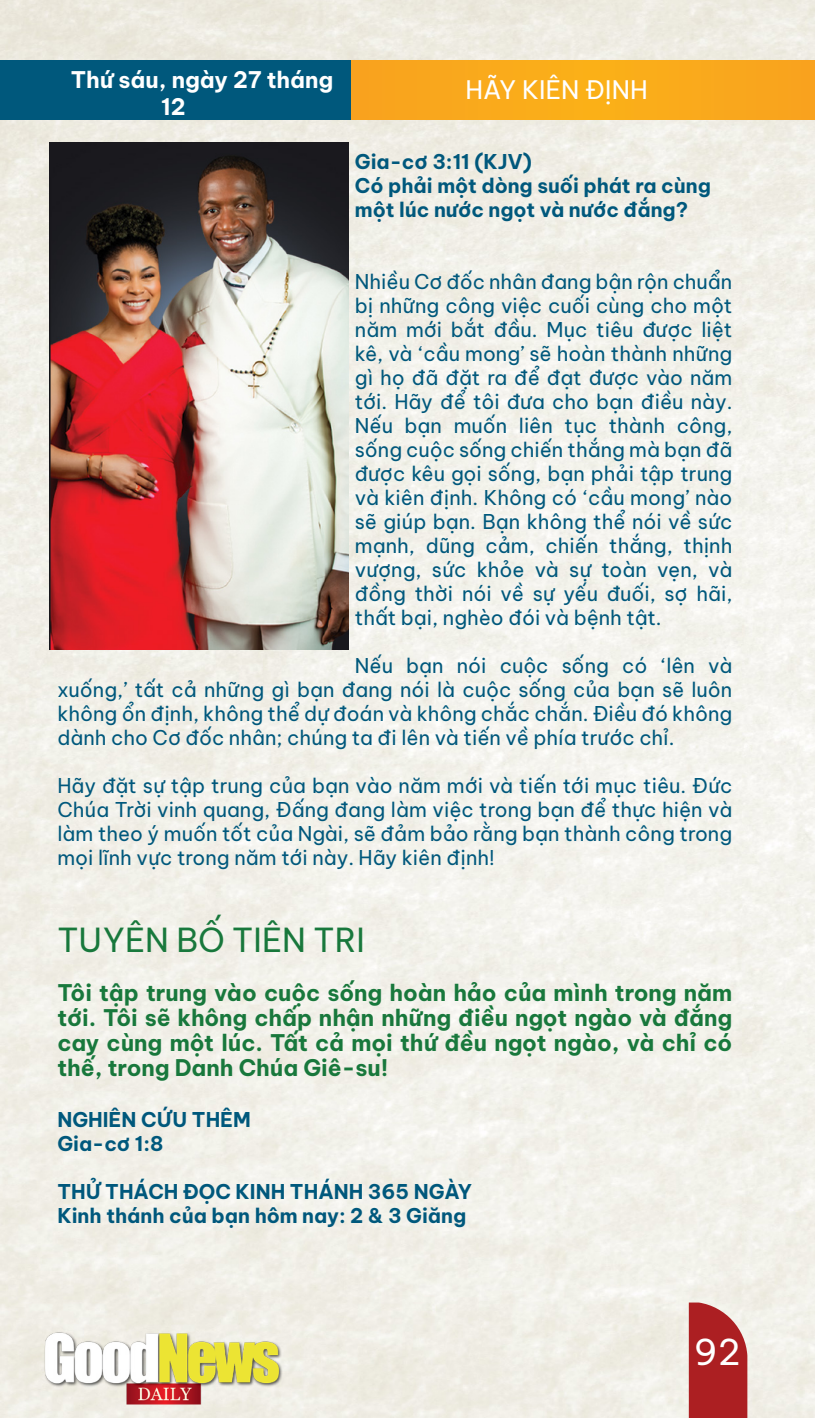
<style>
.page{position:relative;width:815px;height:1418px;background:#fff}
.page>*{position:absolute;margin:0;border:0;box-sizing:border-box;transform-origin:0 0}
.t1{font:35px "Be Vietnam Pro";color:#fff}
.t2{font:32.5px "Be Vietnam Pro";color:#18783c}
.t3{font:25px "Be Vietnam Pro";color:#fff}
.t4{font:700 22.5px/25px "Be Vietnam Pro";color:#18783c;text-align:justify}
.t5{font:700 22.5px/27px "Be Vietnam Pro";color:#fff}
.t6{font:20px/24px "Be Vietnam Pro";color:#00587c;text-align:justify}
.t7{font:700 20px/24px "Be Vietnam Pro";color:#00587c}
</style>
<div class="page">
<img style="left:0;top:0;width:815px;height:1417px">
<div style="left:168px;top:60px;width:647px;height:60px;background:#f9a91c"></div>
<div style="left:0;top:60px;width:351px;height:60px;background:#00587c"></div>
<div style="left:689px;top:1302px;width:58px;height:115px;background:#ac1f22"></div>
<img style="left:39px;top:1330px;width:246px;height:76px">
<img style="left:50px;top:142px;width:299px;height:508px">
<p class="t5" style="left:161px;top:64px;width:173px;text-indent:-90px">Thứ sáu, ngày 27 tháng<br>12</p>
<p class="t3" style="left:466px;top:69px;width:184px">HÃY KIÊN ĐỊNH</p>
<p class="t7" style="left:355px;top:147px;width:357px">Gia-cơ 3:11 (KJV)<br>Có phải một dòng suối phát ra cùng một lúc nước ngọt và nước đắng?</p>
<p class="t6" style="left:355px;top:267px;width:379px">Nhiều Cơ đốc nhân đang bận rộn chuẩn bị những công việc cuối cùng cho một năm mới bắt đầu. Mục tiêu được liệt kê, và ‘cầu mong’ sẽ hoàn thành những gì họ đã đặt ra để đạt được vào năm tới. Hãy để tôi đưa cho bạn điều này.<br>Nếu bạn muốn liên tục thành công, sống cuộc sống chiến thắng mà bạn đã được kêu gọi sống, bạn phải tập trung và kiên định. Không có ‘cầu mong’ nào sẽ giúp bạn. Bạn không thể nói về sức mạnh, dũng cảm, chiến thắng, thịnh vượng, sức khỏe và sự toàn vẹn, và đồng thời nói về sự yếu đuối, sợ hãi, thất bại, nghèo đói và bệnh tật.</p>
<p class="t6" style="left:57px;top:651px;width:677px;text-indent:298px">Nếu bạn nói cuộc sống có ‘lên và xuống,’ tất cả những gì bạn đang nói là cuộc sống của bạn sẽ luôn không ổn định, không thể dự đoán và không chắc chắn. Điều đó không dành cho Cơ đốc nhân; chúng ta đi lên và tiến về phía trước chỉ.</p>
<p class="t6" style="left:57px;top:771px;width:676px">Hãy đặt sự tập trung của bạn vào năm mới và tiến tới mục tiêu. Đức Chúa Trời vinh quang, Đấng đang làm việc trong bạn để thực hiện và làm theo ý muốn tốt của Ngài, sẽ đảm bảo rằng bạn thành công trong mọi lĩnh vực trong năm tới này. Hãy kiên định!</p>
<p class="t2" style="left:57px;top:913px;width:309px">TUYÊN BỐ TIÊN TRI</p>
<p class="t4" style="left:57px;top:978px;width:677px">Tôi tập trung vào cuộc sống hoàn hảo của mình trong năm tới. Tôi sẽ không chấp nhận những điều ngọt ngào và đắng cay cùng một lúc. Tất cả mọi thứ đều ngọt ngào, và chỉ có thế, trong Danh Chúa Giê-su!</p>
<p class="t7" style="left:57px;top:1105px;width:195px">NGHIÊN CỨU THÊM<br>Gia-cơ 1:8</p>
<p class="t7" style="left:57px;top:1177px;width:416px">THỬ THÁCH ĐỌC KINH THÁNH 365 NGÀY<br>Kinh thánh của bạn hôm nay: 2 &amp; 3 Giăng</p>
<h1 class="t1" style="left:694px;top:1323px;width:48px">92</h1>
</div>
